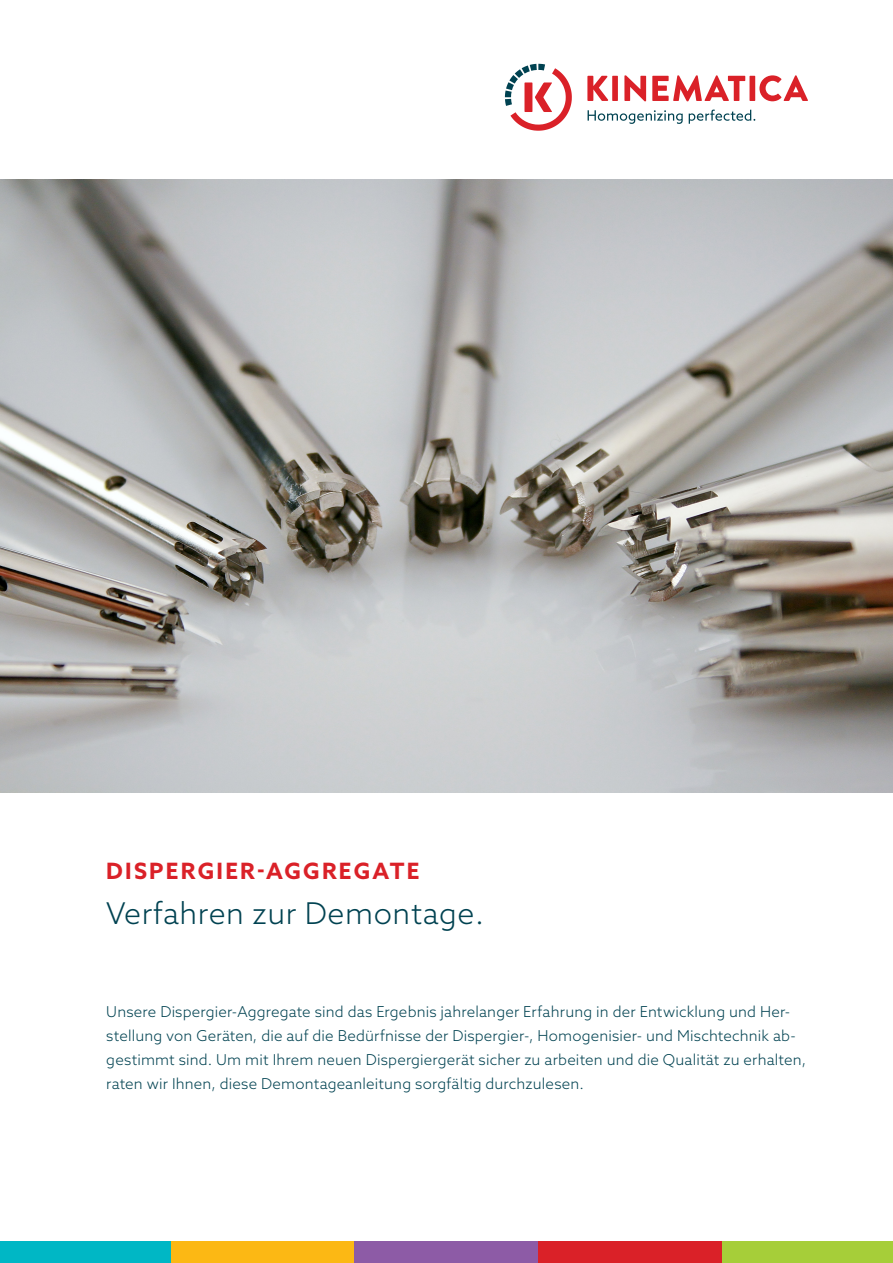
<style>
.page{position:relative;width:893px;height:1263px;background:#fff}
.page>*{position:absolute;margin:0;border:0;box-sizing:border-box;transform-origin:0 0}
.Haupttitel{font:300 30px "Azo Sans";letter-spacing:.02em;color:#004251}
.Haupttitel-2{font:700 22.5px "Azo Sans";letter-spacing:.1em;color:#da2128}
.t1{font:300 15px/24px "Azo Sans";letter-spacing:.01em;color:#004251}
</style>
<div class="page">
<svg style="left:587px;top:76px;width:21px;height:25px"></svg>
<div style="left:612px;top:76px;width:6px;height:25px;background:#da2128"></div>
<svg style="left:624px;top:75px;width:22px;height:26px"></svg>
<svg style="left:652px;top:75px;width:93px;height:26px"></svg>
<div style="left:749px;top:76px;width:6px;height:25px;background:#da2128"></div>
<svg style="left:759px;top:75px;width:49px;height:26px"></svg>
<svg style="left:505px;top:64px;width:67px;height:67px"></svg>
<svg style="left:588px;top:110px;width:95px;height:14px"></svg>
<svg style="left:689px;top:110px;width:66px;height:14px"></svg>
<div style="left:171px;top:1242px;width:184px;height:21px;background:#fcb814"></div>
<div style="left:355px;top:1242px;width:183px;height:21px;background:#8d5ba6"></div>
<div style="left:538px;top:1242px;width:184px;height:21px;background:#da2128"></div>
<div style="left:722px;top:1242px;width:171px;height:21px;background:#a6ce39"></div>
<div style="left:0;top:1242px;width:171px;height:21px;background:#00b7c5"></div>
<img style="left:0;top:179px;width:893px;height:613px">
<p class="Haupttitel-2" style="left:106px;top:856px;width:315px">DISPERGIER-AGGREGATE</p>
<p class="Haupttitel" style="left:106px;top:893px;width:379px">Verfahren zur Demontage.</p>
<p class="t1" style="left:106px;top:1000px;width:701px">Unsere Dispergier-Aggregate sind das Ergebnis jahrelanger Erfahrung in der Entwicklung und Her&shy;stellung von Geräten, die auf die Bedürfnisse der Dispergier-, Homogenisier- und Mischtechnik ab&shy;gestimmt sind. Um mit Ihrem neuen Dispergiergerät sicher zu arbeiten und die Qualität zu erhalten, raten wir Ihnen, diese Demontageanleitung sorgfältig durchzulesen.</p>
</div>
